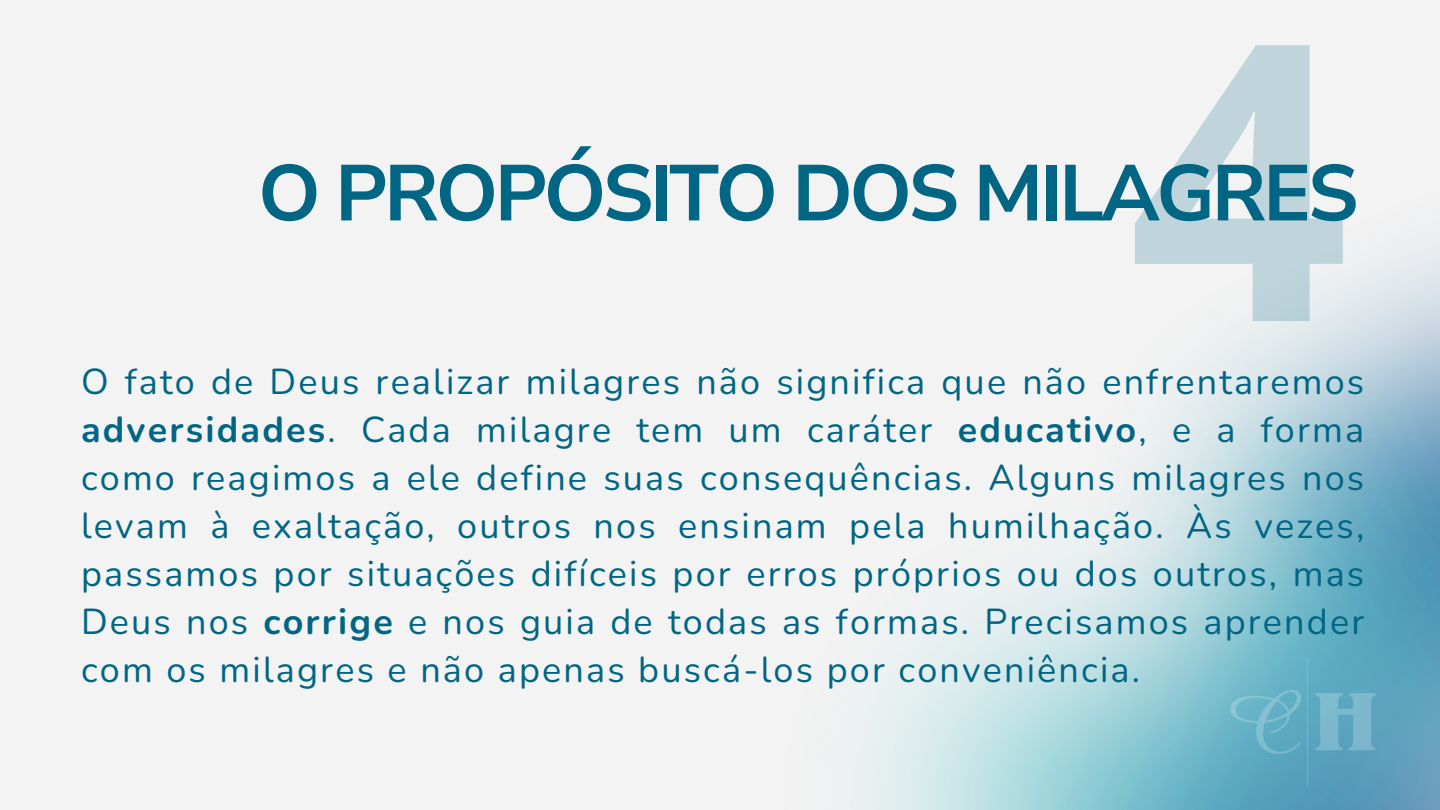
<style>
.page{position:relative;width:1440px;height:810px;background:#f3f3f3}
.page>*{position:absolute;margin:0;border:0;box-sizing:border-box;transform-origin:0 0}
.t1{font:700 386.4px "Open Sans";color:#016684}
.t2{font:700 79px "Nunito Sans 10 pt";letter-spacing:-.055em;color:#016684}
.t3{font:36px/48px "Nunito";letter-spacing:.06em;color:#016684;text-align:justify}
.s1{font-weight:700}
</style>
<div class="page">
<img style="left:863px;top:250px;width:577px;height:560px">
<img style="left:1178px;top:641px;width:262px;height:169px">
<h1 class="t1" style="left:1128px;top:-92px;width:222px">4</h1>
<p class="t2" style="left:258px;top:141px;width:1103px">O PROPÓSITO DOS MILAGRES</p>
<p class="t3" style="left:81px;top:358px;width:1285px">O fato de Deus realizar milagres não significa que não enfrentaremos <span class="s1">adversidades</span>. Cada milagre tem um caráter <span class="s1">educativo</span>, e a forma como reagimos a ele define suas consequências. Alguns milagres nos levam à exaltação, outros nos ensinam pela humilhação. Às vezes, passamos por situações difíceis por erros próprios ou dos outros, mas Deus nos <span class="s1">corrige</span> e nos guia de todas as formas. Precisamos aprender com os milagres e não apenas buscá-los por conveniência.</p>
</div>
